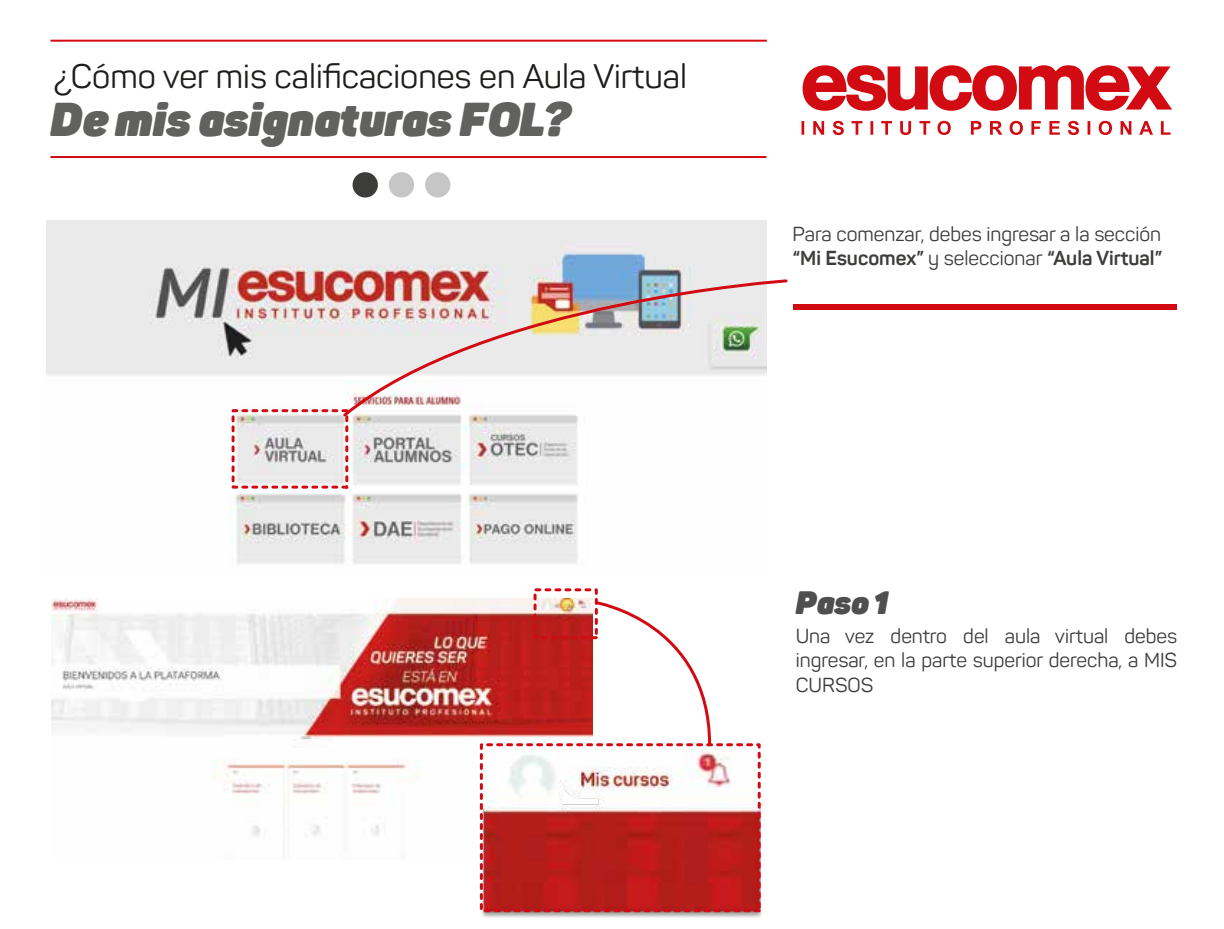
<style>
.page{position:relative;width:1224px;height:929px;background:#fff}
.page>*{position:absolute;margin:0;border:0;box-sizing:border-box;transform-origin:0 0}
.t1{font:italic 900 46.8px "Panton";color:#616160}
.t2{font:33.6px "Panton";color:#1d1d1b}
.t3{font:italic 900 32px "Panton";color:#504f4f}
.t4{font:20px/24px "Panton";color:#3c3c3b;text-align:justify}
.s1{font-weight:700}
</style>
<div class="page">
<svg style="left:802px;top:65px;width:370px;height:70px"></svg>
<hr style="left:50px;top:156px;width:716px;height:2px;background:#d20a11">
<hr style="left:50px;top:40px;width:717px;height:2px;background:#d20a11">
<div style="left:353px;top:172px;width:25px;height:25px;background:#3c3c3b;border-radius:50%"></div>
<div style="left:389px;top:172px;width:25px;height:25px;background:#c6c6c6;border-radius:50%"></div>
<div style="left:425px;top:172px;width:25px;height:25px;background:#c6c6c6;border-radius:50%"></div>
<img style="left:52px;top:599px;width:541px;height:237px">
<img style="left:478px;top:745px;width:287px;height:173px">
<div style="left:793px;top:305px;width:384px;height:5px;background:#d20a11"></div>
<img style="left:47px;top:220px;width:720px;height:345px">
<div style="left:480px;top:743px;width:281px;height:169px;border:3px dashed #d20a11"></div>
<div style="left:534px;top:588px;width:64px;height:51px;border:3px dashed #d20a11"></div>
<div style="left:232px;top:409px;width:116px;height:80px;border:3px dashed #d20a11"></div>
<img style="left:341px;top:278px;width:447px;height:141px">
<svg style="left:593px;top:600px;width:120px;height:148px"></svg>
<h2 class="t2" style="left:54px;top:55px;width:635px">¿Cómo ver mis calificaciones en Aula Virtual</h2>
<h1 class="t1" style="left:50px;top:89px;width:522px">De mis asignaturas FOL?</h1>
<p class="t4" style="left:793px;top:222px;width:371px">Para comenzar, debes ingresar a la sección <span class="s1">“Mi Esucomex”</span> y seleccionar <span class="s1">“Aula Virtual”</span></p>
<h3 class="t3" style="left:796px;top:581px;width:94px">Paso 1</h3>
<p class="t4" style="left:796px;top:624px;width:383px">Una vez dentro del aula virtual debes ingresar, en la parte superior derecha, a MIS CURSOS</p>
</div>
